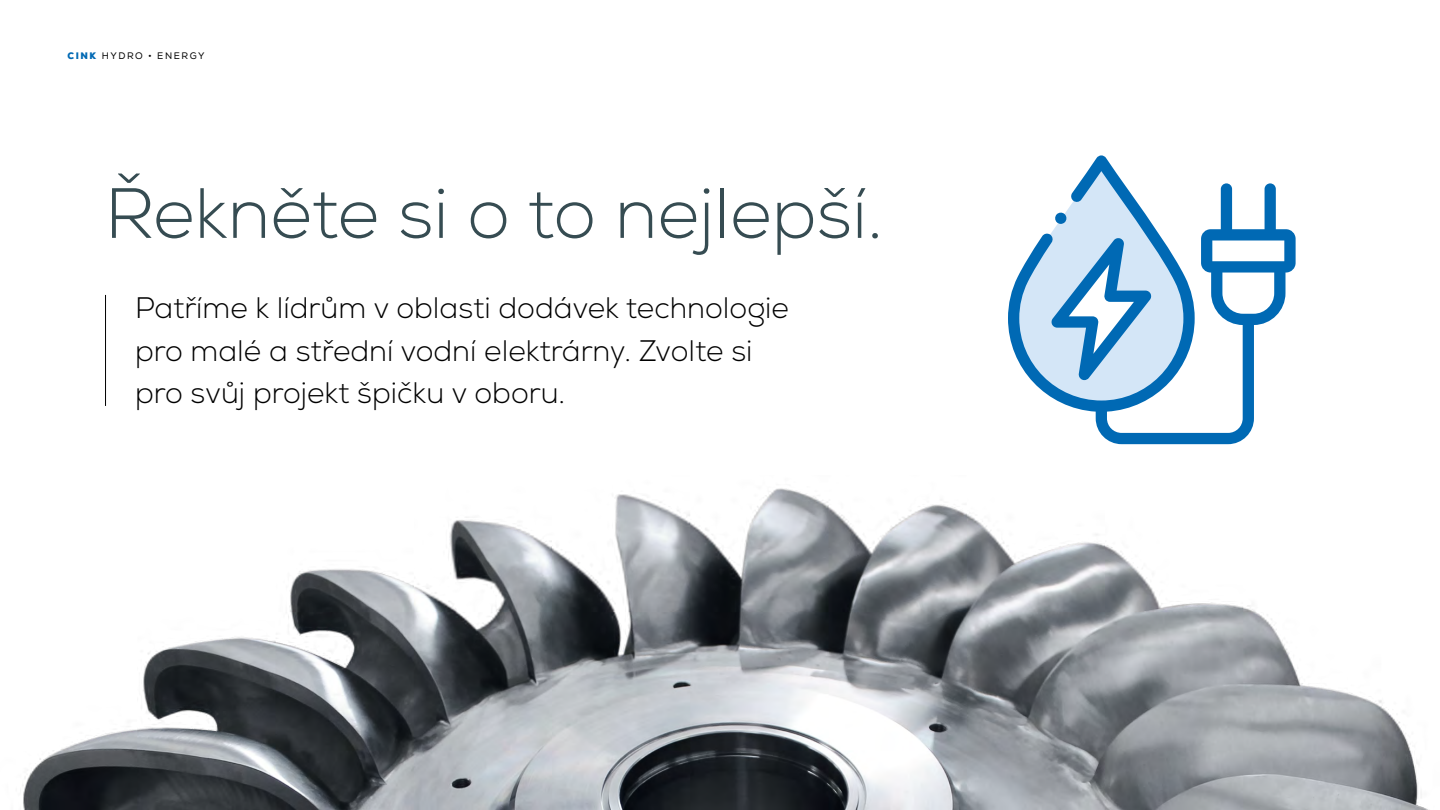
<style>
.page{position:relative;width:1440px;height:810px;background:#fff}
.page>*{position:absolute;margin:0;border:0;box-sizing:border-box;transform-origin:0 0}
.t1{font:300 70.95px "Nexa";color:#364c52}
.t2{font:300 29.7px/42.4px "Nexa";color:#000}
.t3{font:9.45px "Nexa";letter-spacing:.165em;color:#000}
.s1{font-weight:900;color:#0069b4}
</style>
<div class="page">
<img style="left:22px;top:488px;width:1407px;height:322px">
<svg style="left:1008px;top:155px;width:288px;height:289px"></svg>
<svg style="left:1014px;top:161px;width:175px;height:245px"></svg>
<hr style="left:105px;top:295px;width:1px;height:111px;background:#000">
<p class="t3" style="left:68px;top:50px;width:138px"><span class="s1">CINK</span> HYDRO • ENERGY</p>
<h1 class="t1" style="left:105px;top:172px;width:780px">Řekněte si o to nejlepší.</h1>
<p class="t2" style="left:135px;top:287px;width:656px">Patříme k lídrům v oblasti dodávek technologie pro malé a střední vodní elektrárny. Zvolte si pro svůj projekt špičku v oboru.</p>
</div>
